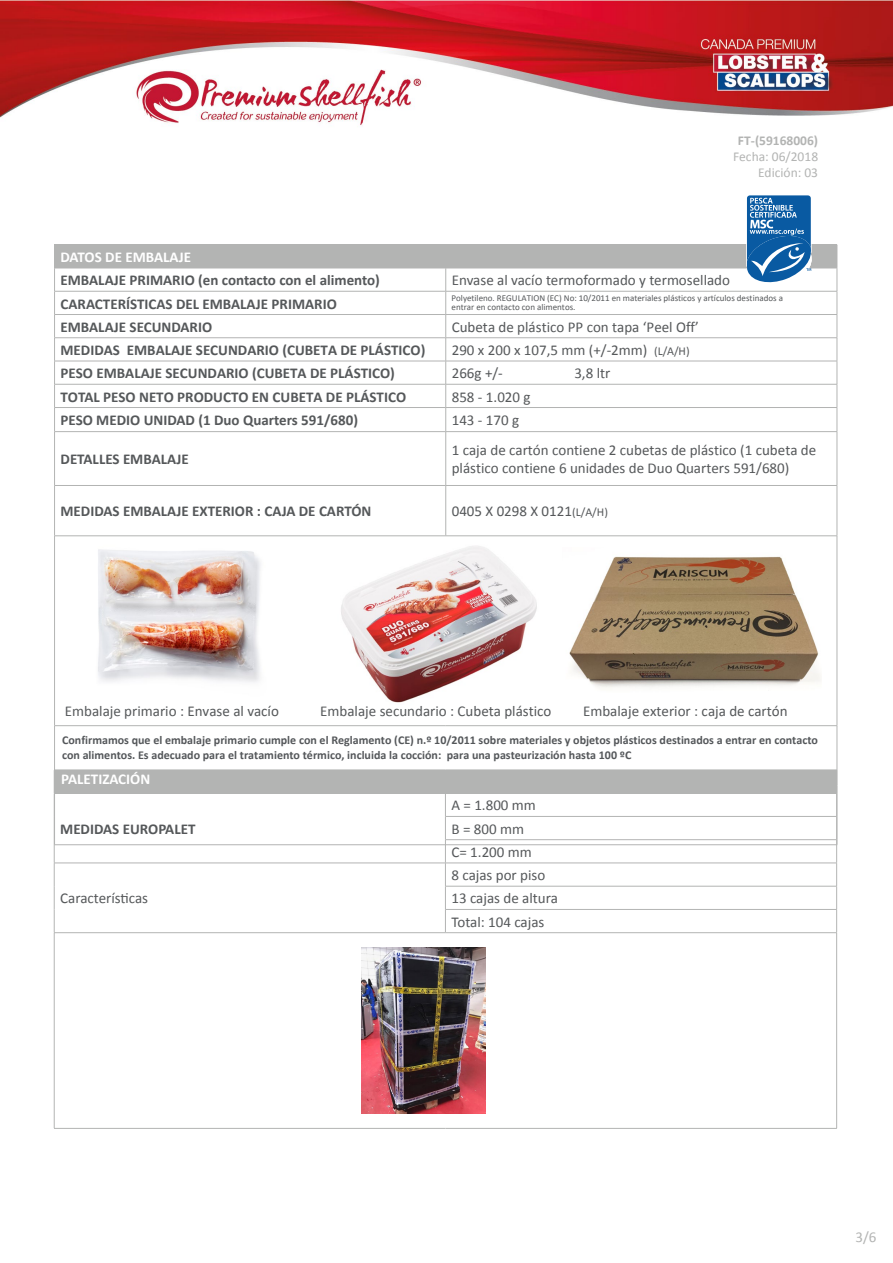
<style>
.page{position:relative;width:893px;height:1263px;background:#fff}
.page>*{position:absolute;margin:0;border:0;box-sizing:border-box;transform-origin:0 0}
.t1{font:15px/23.2px "Calibri";color:#55585a}
.t2{font:700 15px/23.2px "Calibri";color:#55585a}
.t3{font:700 15px "Calibri";color:#fff}
.t4{font:15px "Calibri";color:#b3b4b3}
.t5{font:13.5px/16.2px "Calibri";color:#b3b4b3;text-align:right}
.t6{font:700 13.5px "Calibri";color:#b3b4b3}
.t7{font:700 12px/14.4px "Calibri";color:#54575a}
.t8{font:9px/9px "Calibri";color:#55585a}
.s1{font-size:12px}
</style>
<div class="page">
<img style="left:0;top:0;width:893px;height:126px">
<div style="left:54px;top:770px;width:783px;height:23px;background:#b3b4b3"></div>
<hr style="left:54px;top:932px;width:391px;height:1px;background:#b3b4b3">
<hr style="left:54px;top:1128px;width:391px;height:1px;background:#b3b4b3">
<hr style="left:445px;top:1128px;width:392px;height:1px;background:#b3b4b3">
<hr style="left:54px;top:793px;width:391px;height:1px;background:#b3b4b3">
<hr style="left:445px;top:793px;width:392px;height:1px;background:#b3b4b3">
<hr style="left:445px;top:816px;width:392px;height:1px;background:#b3b4b3">
<hr style="left:445px;top:839px;width:392px;height:1px;background:#b3b4b3">
<hr style="left:445px;top:863px;width:392px;height:1px;background:#b3b4b3">
<hr style="left:445px;top:886px;width:392px;height:1px;background:#b3b4b3">
<hr style="left:445px;top:909px;width:392px;height:1px;background:#b3b4b3">
<svg style="left:836px;top:794px;width:1px;height:138px"></svg>
<hr style="left:445px;top:932px;width:392px;height:1px;background:#b3b4b3">
<hr style="left:836px;top:933px;width:1px;height:195px;background:#b3b4b3">
<hr style="left:54px;top:863px;width:391px;height:1px;background:#b3b4b3">
<svg style="left:54px;top:845px;width:1px;height:87px"></svg>
<svg style="left:445px;top:794px;width:1px;height:138px"></svg>
<hr style="left:54px;top:933px;width:1px;height:195px;background:#b3b4b3">
<div style="left:55px;top:245px;width:782px;height:23px;background:#b3b4b3"></div>
<hr style="left:54px;top:244px;width:392px;height:1px;background:#b3b4b3">
<hr style="left:446px;top:244px;width:391px;height:1px;background:#b3b4b3">
<hr style="left:54px;top:268px;width:392px;height:1px;background:#b3b4b3">
<hr style="left:446px;top:268px;width:391px;height:1px;background:#b3b4b3">
<hr style="left:54px;top:291px;width:392px;height:1px;background:#b3b4b3">
<hr style="left:446px;top:291px;width:391px;height:1px;background:#b3b4b3">
<hr style="left:54px;top:314px;width:392px;height:1px;background:#b3b4b3">
<hr style="left:446px;top:314px;width:391px;height:1px;background:#b3b4b3">
<hr style="left:54px;top:337px;width:392px;height:1px;background:#b3b4b3">
<hr style="left:446px;top:337px;width:391px;height:1px;background:#b3b4b3">
<hr style="left:54px;top:361px;width:392px;height:1px;background:#b3b4b3">
<hr style="left:446px;top:361px;width:391px;height:1px;background:#b3b4b3">
<svg style="left:54px;top:245px;width:1px;height:186px"></svg>
<svg style="left:445px;top:268px;width:1px;height:163px"></svg>
<svg style="left:837px;top:245px;width:1px;height:186px"></svg>
<hr style="left:54px;top:432px;width:1px;height:53px;background:#b3b4b3">
<hr style="left:445px;top:432px;width:1px;height:53px;background:#b3b4b3">
<hr style="left:837px;top:432px;width:1px;height:53px;background:#b3b4b3">
<hr style="left:54px;top:486px;width:1px;height:50px;background:#b3b4b3">
<hr style="left:445px;top:486px;width:1px;height:50px;background:#b3b4b3">
<hr style="left:837px;top:486px;width:1px;height:50px;background:#b3b4b3">
<hr style="left:54px;top:536px;width:1px;height:189px;background:#b3b4b3">
<hr style="left:837px;top:536px;width:1px;height:189px;background:#b3b4b3">
<hr style="left:54px;top:726px;width:1px;height:59px;background:#b3b4b3">
<hr style="left:837px;top:726px;width:1px;height:59px;background:#b3b4b3">
<hr style="left:54px;top:785px;width:1px;height:59px;background:#b3b4b3">
<hr style="left:837px;top:785px;width:1px;height:59px;background:#b3b4b3">
<hr style="left:54px;top:384px;width:392px;height:1px;background:#b3b4b3">
<hr style="left:446px;top:384px;width:391px;height:1px;background:#b3b4b3">
<hr style="left:54px;top:407px;width:392px;height:1px;background:#b3b4b3">
<hr style="left:446px;top:407px;width:391px;height:1px;background:#b3b4b3">
<hr style="left:54px;top:431px;width:392px;height:1px;background:#b3b4b3">
<hr style="left:446px;top:431px;width:391px;height:1px;background:#b3b4b3">
<hr style="left:54px;top:485px;width:392px;height:1px;background:#b3b4b3">
<hr style="left:446px;top:485px;width:391px;height:1px;background:#b3b4b3">
<hr style="left:54px;top:535px;width:392px;height:1px;background:#b3b4b3">
<hr style="left:446px;top:535px;width:391px;height:1px;background:#b3b4b3">
<hr style="left:54px;top:725px;width:392px;height:1px;background:#b3b4b3">
<hr style="left:446px;top:725px;width:391px;height:1px;background:#b3b4b3">
<hr style="left:54px;top:844px;width:392px;height:1px;background:#b3b4b3">
<hr style="left:446px;top:844px;width:391px;height:1px;background:#b3b4b3">
<img style="left:98px;top:549px;width:163px;height:133px">
<img style="left:341px;top:546px;width:196px;height:157px">
<img style="left:569px;top:556px;width:251px;height:132px">
<img style="left:361px;top:948px;width:125px;height:165px">
<svg style="left:743px;top:195px;width:72px;height:97px"></svg>
<p class="t6" style="left:738px;top:132px;width:82px">FT-(59168006)</p>
<p class="t5" style="left:733px;top:148px;width:87px">Fecha: 06/2018<br>Edición: 03</p>
<p class="t3" style="left:61px;top:248px;width:132px">DATOS DE EMBALAJE</p>
<p class="t2" style="left:61px;top:268px;width:321px">EMBALAJE PRIMARIO (en contacto con el alimento)</p>
<p class="t1" style="left:452px;top:268px;width:280px">Envase al vacío termoformado y termosellado</p>
<p class="t2" style="left:61px;top:291px;width:278px">CARACTERÍSTICAS DEL EMBALAJE PRIMARIO<br>EMBALAJE SECUNDARIO</p>
<p class="t8" style="left:452px;top:293px;width:333px">Polyetileno. REGULATION (EC) No: 10/2011 en materiales plásticos y artículos destinados a entrar en contacto con alimentos.</p>
<p class="t1" style="left:452px;top:314px;width:249px">Cubeta de plástico PP con tapa ‘Peel Off’</p>
<p class="t2" style="left:61px;top:338px;width:366px">MEDIDAS EMBALAJE SECUNDARIO (CUBETA DE PLÁSTICO)</p>
<p class="t1" style="left:452px;top:338px;width:239px">290 x 200 x 107,5 mm (+/-2mm) <span class="s1">(L/A/H)</span></p>
<p class="t2" style="left:61px;top:361px;width:336px">PESO EMBALAJE SECUNDARIO (CUBETA DE PLÁSTICO)</p>
<p class="t1" style="left:452px;top:361px;width:53px">266g +/-</p>
<p class="t1" style="left:574px;top:361px;width:38px">3,8 ltr</p>
<p class="t2" style="left:61px;top:384px;width:347px">TOTAL PESO NETO PRODUCTO EN CUBETA DE PLÁSTICO</p>
<p class="t1" style="left:452px;top:384px;width:80px">858 - 1.020 g</p>
<p class="t2" style="left:61px;top:408px;width:299px">PESO MEDIO UNIDAD (1 Duo Quarters 591/680)</p>
<p class="t1" style="left:452px;top:408px;width:69px">143 - 170 g</p>
<p class="t2" style="left:61px;top:447px;width:130px">DETALLES EMBALAJE</p>
<p class="t1" style="left:452px;top:440px;width:366px;line-height:18px">1 caja de cartón contiene 2 cubetas de plástico (1 cubeta de plástico contiene 6 unidades de Duo Quarters 591/680)</p>
<p class="t2" style="left:61px;top:499px;width:312px">MEDIDAS EMBALAJE EXTERIOR : CAJA DE CARTÓN</p>
<p class="t1" style="left:452px;top:499px;width:158px">0405 X 0298 X 0121<span class="s1">(L/A/H)</span></p>
<p class="t1" style="left:65px;top:699px;width:216px">Embalaje primario : Envase al vacío</p>
<p class="t1" style="left:320px;top:699px;width:233px">Embalaje secundario : Cubeta plástico</p>
<p class="t1" style="left:583px;top:698px;width:206px">Embalaje exterior : caja de cartón</p>
<p class="t7" style="left:62px;top:733px;width:757px">Confirmamos que el embalaje primario cumple con el Reglamento (CE) n.º 10/2011 sobre materiales y objetos plásticos destinados a entrar en contacto con alimentos. Es adecuado para el tratamiento térmico, incluida la cocción: para una pasteurización hasta 100 ºC</p>
<p class="t3" style="left:61px;top:770px;width:91px">PALETIZACIÓN</p>
<p class="t2" style="left:60px;top:816px;width:137px">MEDIDAS EUROPALET</p>
<p class="t1" style="left:60px;top:886px;width:89px">Características</p>
<p class="t1" style="left:451px;top:793px;width:86px">A = 1.800 mm<br>B = 800 mm<br>C= 1.200 mm</p>
<p class="t1" style="left:451px;top:863px;width:108px">8 cajas por piso<br>13 cajas de altura<br>Total: 104 cajas</p>
<p class="t4" style="left:855px;top:1228px;width:22px">3/6</p>
</div>
